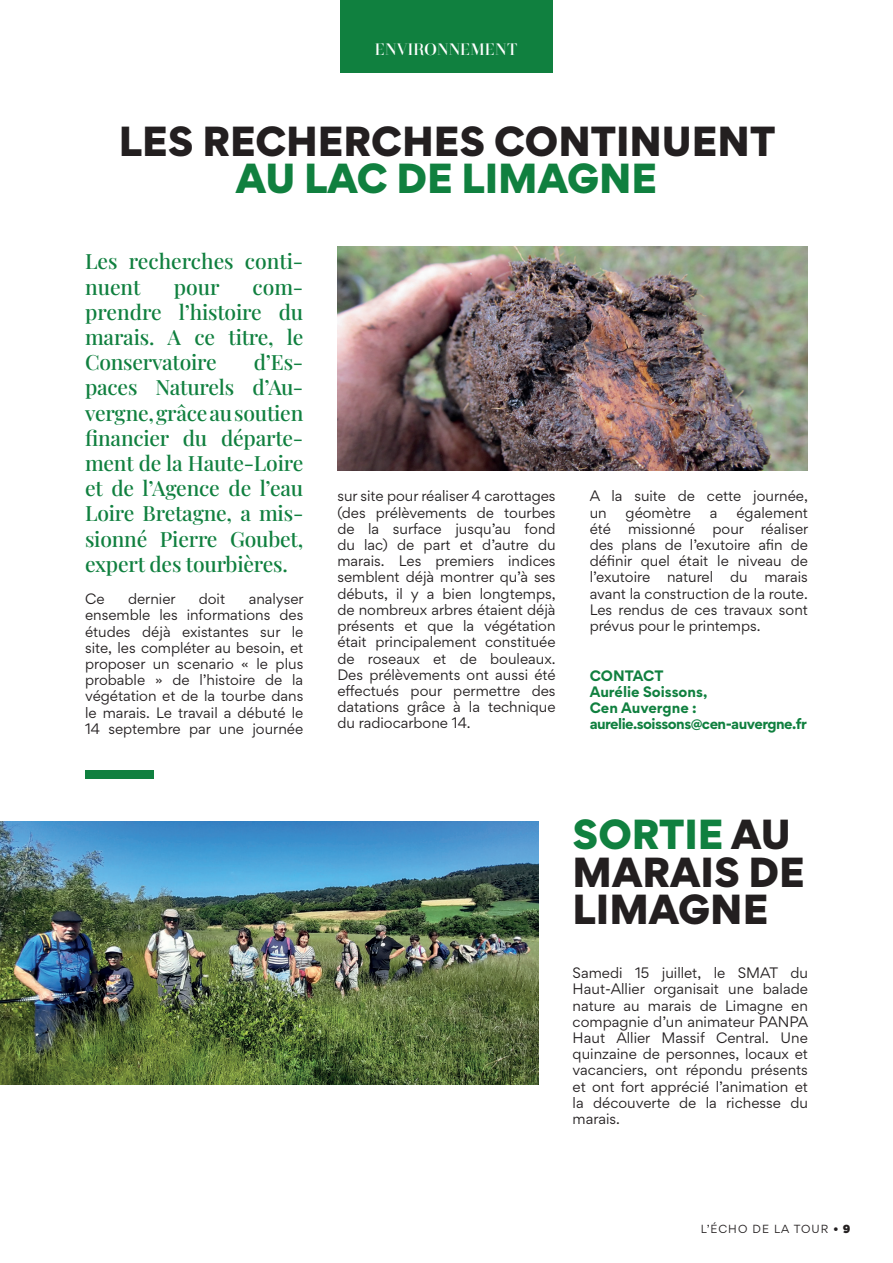
<style>
.page{position:relative;width:893px;height:1263px;background:#fff}
.page>*{position:absolute;margin:0;border:0;box-sizing:border-box;transform-origin:0 0}
.t1{font:900 37.5px/37.5px "Gordita";color:#231f20}
.t2{font:900 37.5px "Gordita";color:#10803f}
.t3{font:500 21px/25.2px "Playfair Display";letter-spacing:-.01em;color:#10803f;text-align:justify}
.t4{font:16.5px "Flabbergast";letter-spacing:-.02em;color:#fff}
.t5{font:13.5px/16.2px "Gordita";color:#231f20;text-align:justify}
.t6{font:700 13.5px/16.2px "Gordita";letter-spacing:-.015em;color:#10803f}
.t7{font:10.5px "Gordita";letter-spacing:.1em;color:#231f20}
.s1{color:#10803f}
.s2{font-weight:900}
</style>
<div class="page">
<div style="left:340px;top:0;width:213px;height:72px;background:#10803f"></div>
<img style="left:0;top:821px;width:539px;height:264px">
<img style="left:337px;top:247px;width:471px;height:223px">
<div style="left:85px;top:770px;width:68px;height:8px;background:#10803f"></div>
<p class="t4" style="left:375px;top:38px;width:145px">ENVIRONNEMENT</p>
<h1 class="t1" style="left:119px;top:121px;width:658px">LES RECHERCHES CONTINUENT</h1>
<h1 class="t2" style="left:236px;top:148px;width:423px">AU LAC DE LIMAGNE</h1>
<h2 class="t3" style="left:85px;top:247px;width:220px">Les recherches conti&shy;nuent</h2>
<h2 class="t3" style="left:85px;top:272px;width:220px;text-indent:167px">com&shy;prendre l’histoire du marais. A ce titre, le Conservatoire</h2>
<h2 class="t3" style="left:174px;top:272px;width:47px">pour</h2>
<h2 class="t3" style="left:85px;top:348px;width:220px;text-indent:169px">d’Es&shy;paces Naturels d’Au&shy;vergne, grâce au soutien financier du départe&shy;ment de la Haute-Loire et de l’Agence de l’eau Loire Bretagne, a mis&shy;sionné Pierre Goubet, expert des tourbières.</h2>
<p class="t5" style="left:85px;top:591px;width:21px">Ce</p>
<p class="t5" style="left:128px;top:591px;width:49px">dernier</p>
<p class="t5" style="left:199px;top:591px;width:28px">doit</p>
<p class="t5" style="left:85px;top:591px;width:220px;text-indent:164px">analyser ensemble les informations des études déjà existantes sur le site, les compléter au besoin, et proposer un scenario « le plus probable » de l’histoire de la végétation et de la tourbe dans le marais. Le travail a débuté le 14 septembre par une journée</p>
<p class="t5" style="left:337px;top:488px;width:220px">sur site pour réaliser 4 carottages (des prélèvements de tourbes de la surface jusqu’au fond du lac) de part et d’autre du marais. Les premiers indices semblent déjà montrer qu’à ses débuts, il y a bien longtemps, de nombreux arbres étaient déjà présents et que la végétation était principalement constituée de roseaux et de bouleaux.<br>Des prélèvements ont aussi été effectués pour permettre des datations grâce à la technique du radiocarbone 14.</p>
<p class="t5" style="left:590px;top:488px;width:220px">A la suite de cette journée, un</p>
<p class="t5" style="left:626px;top:504px;width:67px">géomètre</p>
<p class="t5" style="left:710px;top:504px;width:9px">a</p>
<p class="t5" style="left:736px;top:504px;width:73px">également</p>
<p class="t5" style="left:590px;top:520px;width:220px;text-indent:123px">pour réaliser des plans de l’exutoire afin de définir quel était le niveau de l’exutoire naturel du marais avant la construction de la route.<br>Les rendus de ces travaux sont prévus pour le printemps.</p>
<p class="t6" style="left:590px;top:667px;width:219px">Contact<br>Aurélie Soissons,<br>Cen Auvergne : aurelie.soissons@cen-auvergne.fr</p>
<p class="t5" style="left:590px;top:520px;width:23px">été</p>
<p class="t5" style="left:628px;top:520px;width:69px">missionné</p>
<h1 class="t1" style="left:573px;top:815px;width:234px"><span class="s1">SORTIE</span> AU<br>MARAIS DE<br>LIMAGNE</h1>
<p class="t5" style="left:573px;top:964px;width:177px">Samedi 15 juillet, le SMAT</p>
<p class="t5" style="left:573px;top:964px;width:237px;text-indent:218px">du Haut-Allier organisait une balade nature au marais de Limagne en compagnie d’un animateur PAN PA Haut Allier Massif Central. U ne quinzaine de personnes, locaux et vacanciers, ont répondu présents et ont fort apprécié l’animation et la découverte de la richesse du marais.</p>
<p class="t7" style="left:701px;top:1221px;width:151px">l’écho de la tour <span class="s2">• 9</span></p>
</div>
